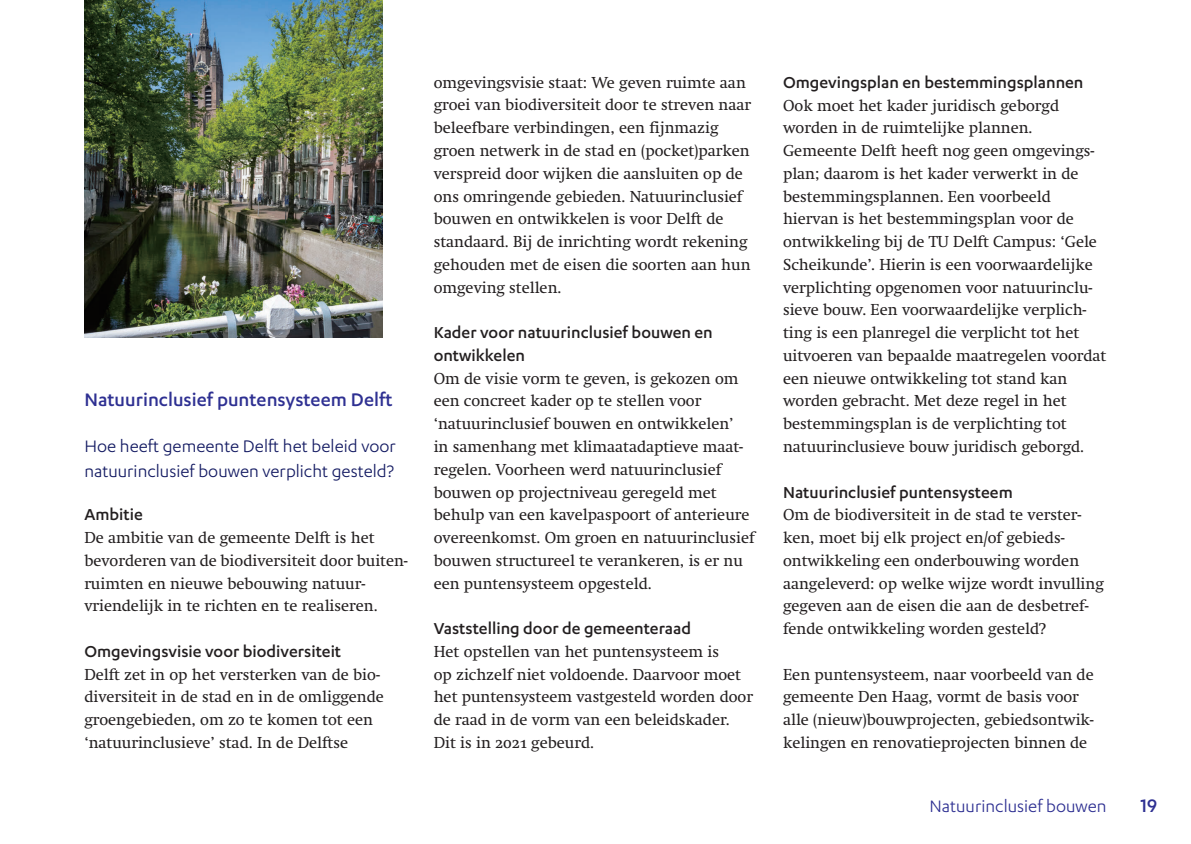
<style>
.page{position:relative;width:1191px;height:844px;background:#fff}
.page>*{position:absolute;margin:0;border:0;box-sizing:border-box;transform-origin:0 0}
.PZH_Subparagraafkop_H4{font:500 21px "Karbon";color:#2e3092}
.PZH_Intro_-_Klein{font:19.25px/24.5px "Karbon";color:#131a62}
.t1{font:19.25px "Karbon";color:#2e3092}
.PZH_Tussenkop_H5{font:500 18.38px/22.8px "Karbon";color:#231f20}
.PZH_Broodtekst{font:15.75px/22.8px "Swift Os F";color:#231f20}
</style>
<div class="page">
<img style="left:84px;top:0;width:299px;height:337px">
<h3 class="PZH_Subparagraafkop_H4" style="left:84px;top:388px;width:310px">Natuurinclusief puntensysteem Delft</h3>
<p class="PZH_Intro_-_Klein" style="left:84px;top:433px;width:313px">Hoe heeft gemeente Delft het beleid voor natuurinclusief bouwen verplicht gesteld?</p>
<h4 class="PZH_Tussenkop_H5" style="left:84px;top:502px;width:60px">Ambitie</h4>
<p class="PZH_Broodtekst" style="left:84px;top:526px;width:325px">De ambitie van de gemeente Delft is het bevorderen van de biodiversiteit door buiten&shy;ruimten en nieuwe bebouwing natuur&shy;vriendelijk in te richten en te realiseren.</p>
<h4 class="PZH_Tussenkop_H5" style="left:84px;top:639px;width:258px">Omgevingsvisie voor biodiversiteit</h4>
<p class="PZH_Broodtekst" style="left:84px;top:663px;width:301px">Delft zet in op het versterken van de bio&shy;diversiteit in de stad en in de omliggende groengebieden, om zo te komen tot een ‘natuurinclusieve’ stad. In de Delftse</p>
<p class="PZH_Broodtekst" style="left:434px;top:71px;width:319px">omgevingsvisie staat: We geven ruimte aan groei van biodiversiteit door te streven naar beleefbare verbindingen, een fijnmazig groen netwerk in de stad en (pocket)parken verspreid door wijken die aansluiten op de ons omringende gebieden. Natuurinclusief bouwen en ontwikkelen is voor Delft de standaard. Bij de inrichting wordt rekening gehouden met de eisen die soorten aan hun omgeving stellen.</p>
<h4 class="PZH_Tussenkop_H5" style="left:434px;top:320px;width:281px">Kader voor natuurinclusief bouwen en ontwikkelen</h4>
<p class="PZH_Broodtekst" style="left:434px;top:367px;width:322px">Om de visie vorm te geven, is gekozen om een concreet kader op te stellen voor ‘natuurinclusief bouwen en ontwikkelen’<br>in samenhang met klimaatadaptieve maat&shy;regelen. Voorheen werd natuurinclusief bouwen op projectniveau geregeld met behulp van een kavelpaspoort of anterieure overeenkomst. Om groen en natuurinclusief bouwen structureel te verankeren, is er nu een puntensysteem opgesteld.</p>
<h4 class="PZH_Tussenkop_H5" style="left:434px;top:616px;width:259px">Vaststelling door de gemeenteraad</h4>
<p class="PZH_Broodtekst" style="left:434px;top:640px;width:321px">Het opstellen van het puntensysteem is<br>op zichzelf niet voldoende. Daarvoor moet het puntensysteem vastgesteld worden door de raad in de vorm van een beleidskader.<br>Dit is in 2021 gebeurd.</p>
<h4 class="PZH_Tussenkop_H5" style="left:783px;top:70px;width:302px">Omgevingsplan en bestemmingsplannen</h4>
<p class="PZH_Broodtekst" style="left:783px;top:94px;width:325px">Ook moet het kader juridisch geborgd worden in de ruimtelijke plannen.<br>Gemeente Delft heeft nog geen omgevings&shy;plan; daarom is het kader verwerkt in de bestemmingsplannen. Een voorbeeld hiervan is het bestemmingsplan voor de ontwikkeling bij de TU Delft Campus: ‘Gele Scheikunde’. Hierin is een voorwaardelijke verplichting opgenomen voor natuurinclu&shy;sieve bouw. Een voorwaardelijke verplich&shy;ting is een planregel die verplicht tot het uitvoeren van bepaalde maatregelen voordat een nieuwe ontwikkeling tot stand kan worden gebracht. Met deze regel in het bestemmingsplan is de verplichting tot natuurinclusieve bouw juridisch geborgd.</p>
<h4 class="PZH_Tussenkop_H5" style="left:783px;top:480px;width:231px">Natuurinclusief puntensysteem</h4>
<p class="PZH_Broodtekst" style="left:783px;top:503px;width:322px">Om de biodiversiteit in de stad te verster&shy;ken, moet bij elk project en/of gebieds&shy;ontwikkeling een onderbouwing worden aangeleverd: op welke wijze wordt invulling gegeven aan de eisen die aan de desbetref&shy;fende ontwikkeling worden gesteld?</p>
<p class="PZH_Broodtekst" style="left:783px;top:663px;width:312px">Een puntensysteem, naar voorbeeld van de gemeente Den Haag, vormt de basis voor alle (nieuw)bouwprojecten, gebiedsontwik&shy;kelingen en renovatieprojecten binnen de</p>
<p class="t1" style="left:929px;top:795px;width:179px">Natuurinclusief bouwen</p>
<h1 class="PZH_Subparagraafkop_H4" style="left:1140px;top:793px;width:18px">19</h1>
</div>
